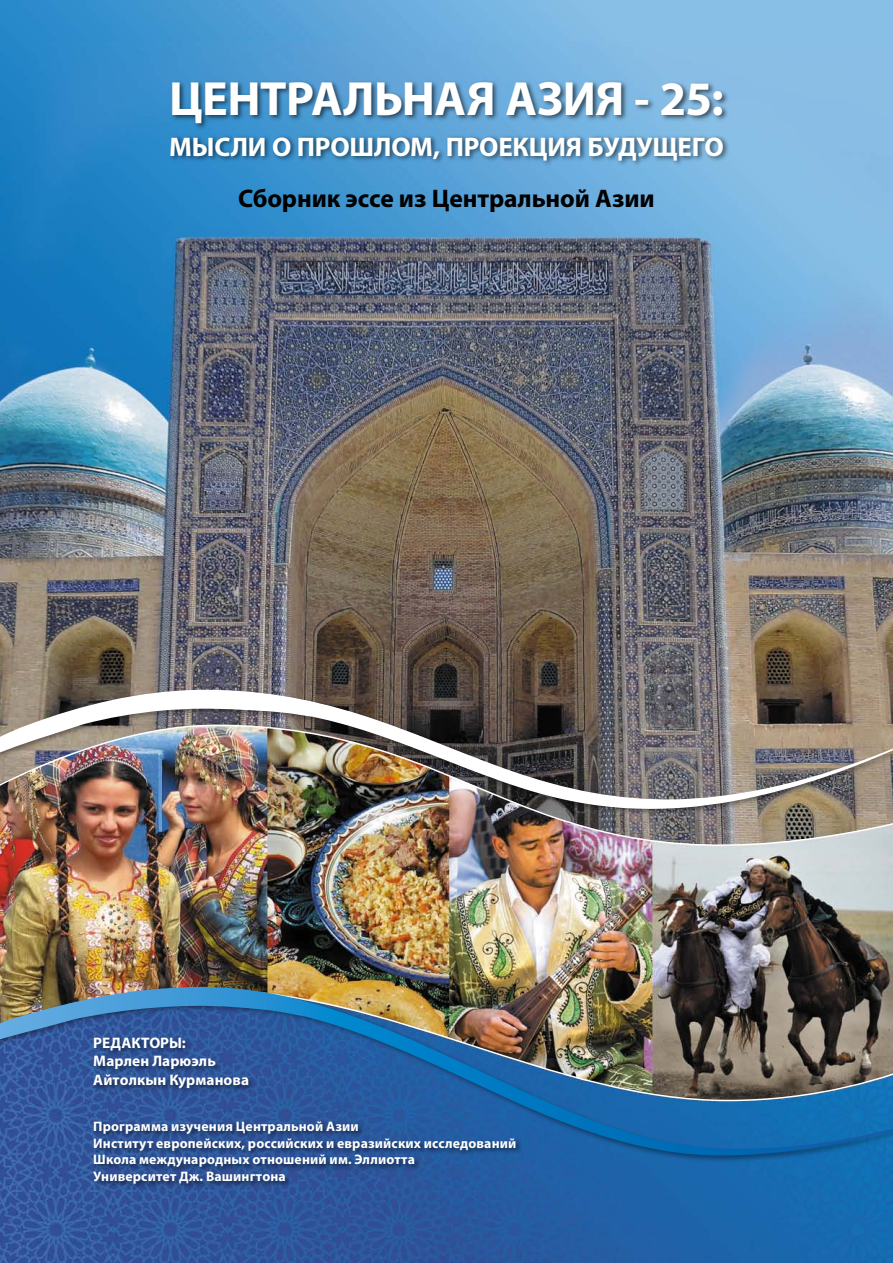
<style>
.page{position:relative;width:893px;height:1263px;background:#fff}
.page>*{position:absolute;margin:0;border:0;box-sizing:border-box;transform-origin:0 0}
.t1{font:700 48.3px "Myriad Pro";letter-spacing:-.01em;color:#fff}
.t2{font:700 27px "Myriad Pro";letter-spacing:-.01em;color:#fff}
.t3{font:700 25.5px "Myriad Pro";letter-spacing:-.005em;color:#000}
.t4{font:700 15.3px/18.3px "Myriad Pro";letter-spacing:.005em;color:#fff}
.t5{font:700 13.8px/16.5px "Myriad Pro";letter-spacing:.01em;color:#fff}
</style>
<div class="page">
<img style="left:0;top:0;width:893px;height:1263px">
<img style="left:0;top:683px;width:893px;height:4px">
<svg style="left:0;top:687px;width:893px;height:26px"></svg>
<img style="left:0;top:983px;width:893px;height:181px">
<img style="left:0;top:987px;width:893px;height:168px">
<img style="left:0;top:713px;width:893px;height:172px">
<img style="left:89px;top:1031px;width:169px;height:66px">
<img style="left:89px;top:1115px;width:436px;height:78px">
<img style="left:165px;top:136px;width:567px;height:35px">
<img style="left:165px;top:70px;width:567px;height:66px">
<h1 class="t1" style="left:169px;top:67px;width:556px">ЦЕНТРАЛЬНАЯ АЗИЯ - 25:</h1>
<h2 class="t2" style="left:169px;top:129px;width:556px">МЫСЛИ О ПРОШЛОМ, ПРОЕКЦИЯ БУДУЩЕГО</h2>
<h3 class="t3" style="left:238px;top:182px;width:418px">Сборник эссе из Центральной Азии</h3>
<p class="t4" style="left:93px;top:1033px;width:157px">РЕДАКТОРЫ:<br>Марлен Ларюэль<br>Айтолкын Курманова</p>
<p class="t5" style="left:93px;top:1118px;width:425px">Программа изучения Центральной Азии<br>Институт европейских, российских и евразийских исследований Школа международных отношений им. Эллиотта<br>Университет Дж. Вашингтона</p>
</div>
